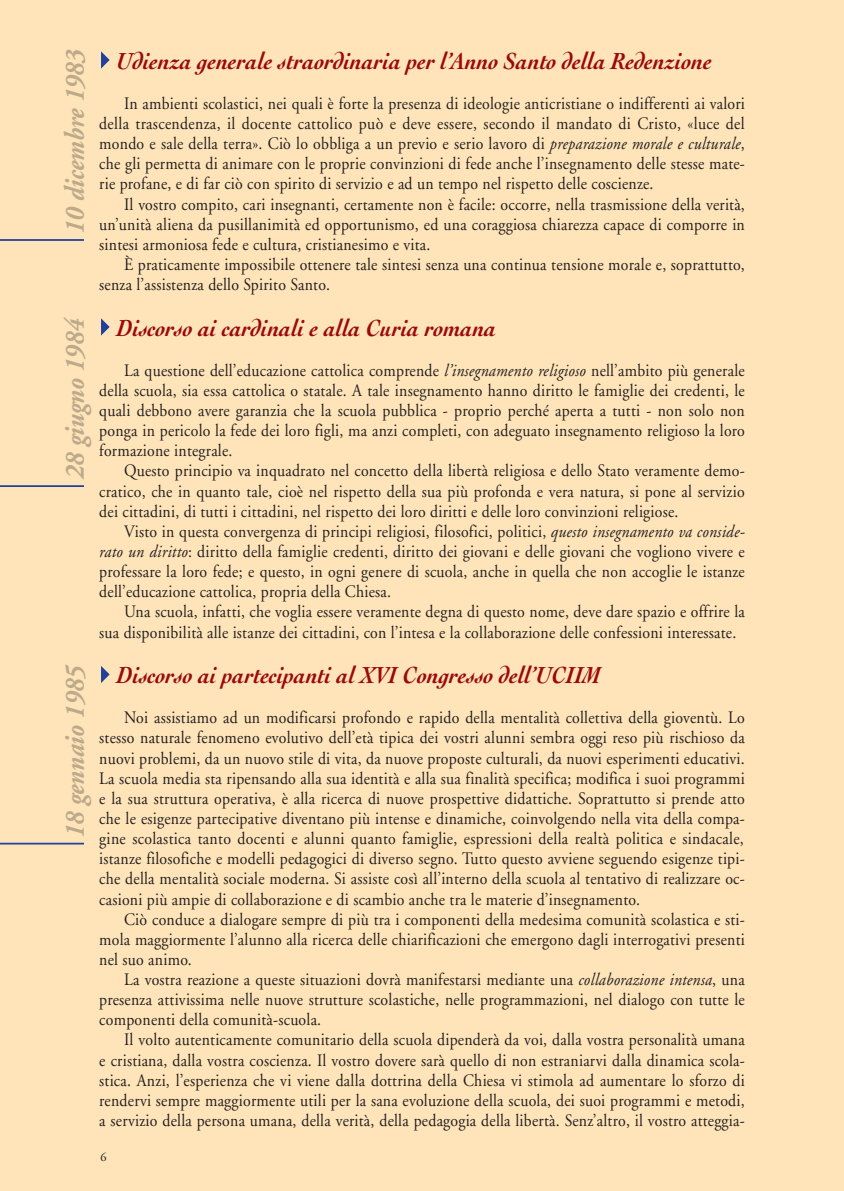
<style>
.page{position:relative;width:844px;height:1191px;background:#fff}
.page>*{position:absolute;margin:0;border:0;box-sizing:border-box;transform-origin:0 0}
.t1{font:italic 700 28px "Adobe Garamond";color:#bdaa8b;scale:.9 1}
.t2{font:italic 700 24.5px "Cochin";color:#9b090c;scale:.9 1}
.t3{font:17.5px/20.1px "Adobe Garamond";letter-spacing:.015em;color:#231f20;text-align:justify;scale:.9 1}
.t4{font:12.25px "Adobe Garamond";color:#231f20}
.s1{font-style:italic}
</style>
<div class="page">
<hr style="left:843px;top:0;width:1px;height:1191px;background:#fee4b8">
<div style="left:0;top:0;width:843px;height:1191px;background:#fee4b8"></div>
<svg style="left:101px;top:666px;width:9px;height:17px"></svg>
<svg style="left:101px;top:318px;width:9px;height:17px"></svg>
<svg style="left:101px;top:51px;width:9px;height:18px"></svg>
<hr style="left:0;top:239px;width:84px;height:2px;background:#223f99">
<hr style="left:0;top:485px;width:84px;height:2px;background:#223f99">
<hr style="left:0;top:842px;width:84px;height:2px;background:#223f99">
<h1 class="t1" style="left:64px;top:234px;width:207px;rotate:-90deg">10 dicembre 1983</h1>
<h1 class="t1" style="left:64px;top:479px;width:179px;rotate:-90deg">28 giugno 1984</h1>
<h1 class="t1" style="left:64px;top:838px;width:194px;rotate:-90deg">18 gennaio 1985</h1>
<h2 class="t2" style="left:117px;top:46px;width:662px">Udienza generale straordinaria per l’Anno Santo della Redenzione</h2>
<p class="t3" style="left:99px;top:95px;width:718px;text-indent:25px">In ambienti scolastici, nei quali è forte la presenza di ideologie anticristiane o indifferenti ai valori della trascendenza, il docente cattolico può e deve essere, secondo il mandato di Cristo, «luce del mondo e sale della terra». Ciò lo obbliga a un previo e serio lavoro di <span class="s1">preparazione morale e culturale</span>, che gli permetta di animare con le proprie convinzioni di fede anche l’insegnamento delle stesse mate&shy;rie profane, e di far ciò con spirito di servizio e ad un tempo nel rispetto delle coscienze.</p>
<p class="t3" style="left:99px;top:195px;width:718px;text-indent:25px">Il vostro compito, cari insegnanti, certamente non è facile: occorre, nella trasmissione della verità, un’unità aliena da pusillanimità ed opportunismo, ed una coraggiosa chiarezza capace di comporre in sintesi armoniosa fede e cultura, cristianesimo e vita.</p>
<p class="t3" style="left:99px;top:256px;width:718px;text-indent:25px">È praticamente impossibile ottenere tale sintesi senza una continua tensione morale e, soprattutto, senza l’assistenza dello Spirito Santo.</p>
<h2 class="t2" style="left:117px;top:313px;width:423px">Discorso ai cardinali e alla Curia romana</h2>
<p class="t3" style="left:99px;top:362px;width:718px;text-indent:25px">La questione dell’educazione cattolica comprende <span class="s1">l’insegnamento religioso</span> nell’ambito più generale della scuola, sia essa cattolica o statale. A tale insegnamento hanno diritto le famiglie dei credenti, le quali debbono avere garanzia che la scuola pubblica - proprio perché aperta a tutti - non solo non ponga in pericolo la fede dei loro figli, ma anzi completi, con adeguato insegnamento religioso la loro formazione integrale.</p>
<p class="t3" style="left:99px;top:462px;width:718px;text-indent:25px">Questo principio va inquadrato nel concetto della libertà religiosa e dello Stato veramente demo&shy;cratico, che in quanto tale, cioè nel rispetto della sua più profonda e vera natura, si pone al servizio dei cittadini, di tutti i cittadini, nel rispetto dei loro diritti e delle loro convinzioni religiose.</p>
<p class="t3" style="left:99px;top:523px;width:718px;text-indent:25px">Visto in questa convergenza di principi religiosi, filosofici, politici, <span class="s1">questo insegnamento va conside&shy;rato un diritto</span>: diritto della famiglie credenti, diritto dei giovani e delle giovani che vogliono vivere e professare la loro fede; e questo, in ogni genere di scuola, anche in quella che non accoglie le istanze dell’educazione cattolica, propria della Chiesa.</p>
<p class="t3" style="left:99px;top:603px;width:718px;text-indent:25px">Una scuola, infatti, che voglia essere veramente degna di questo nome, deve dare spazio e offrire la sua disponibilità alle istanze dei cittadini, con l’intesa e la collaborazione delle confessioni interessate.</p>
<h2 class="t2" style="left:117px;top:660px;width:539px">Discorso ai partecipanti al XVI Congresso dell’UCIIM</h2>
<p class="t3" style="left:99px;top:709px;width:718px;text-indent:25px">Noi assistiamo ad un modificarsi profondo e rapido della mentalità collettiva della gioventù. Lo stesso naturale fenomeno evolutivo dell’età tipica dei vostri alunni sembra oggi reso più rischioso da nuovi problemi, da un nuovo stile di vita, da nuove proposte culturali, da nuovi esperimenti educativi.<br>La scuola media sta ripensando alla sua identità e alla sua finalità specifica; modifica i suoi programmi e la sua struttura operativa, è alla ricerca di nuove prospettive didattiche. Soprattutto si prende atto che le esigenze partecipative diventano più intense e dinamiche, coinvolgendo nella vita della compa&shy;gine scolastica tanto docenti e alunni quanto famiglie, espressioni della realtà politica e sindacale, istanze filosofiche e modelli pedagogici di diverso segno. Tutto questo avviene seguendo esigenze tipi&shy;che della mentalità sociale moderna. Si assiste così all’interno della scuola al tentativo di realizzare oc&shy;casioni più ampie di collaborazione e di scambio anche tra le materie d’insegnamento.</p>
<p class="t3" style="left:99px;top:910px;width:718px;text-indent:25px">Ciò conduce a dialogare sempre di più tra i componenti della medesima comunità scolastica e sti&shy;mola maggiormente l’alunno alla ricerca delle chiarificazioni che emergono dagli interrogativi presenti nel suo animo.</p>
<p class="t3" style="left:99px;top:971px;width:718px;text-indent:25px">La vostra reazione a queste situazioni dovrà manifestarsi mediante una <span class="s1">collaborazione intensa</span>, una presenza attivissima nelle nuove strutture scolastiche, nelle programmazioni, nel dialogo con tutte le componenti della comunità-scuola.</p>
<p class="t3" style="left:99px;top:1031px;width:718px;text-indent:25px">Il volto autenticamente comunitario della scuola dipenderà da voi, dalla vostra personalità umana e cristiana, dalla vostra coscienza. Il vostro dovere sarà quello di non estraniarvi dalla dinamica scola&shy;stica. Anzi, l’esperienza che vi viene dalla dottrina della Chiesa vi stimola ad aumentare lo sforzo di rendervi sempre maggiormente utili per la sana evoluzione della scuola, dei suoi programmi e metodi, a servizio della persona umana, della verità, della pedagogia della libertà. Senz’altro, il vostro atteggia-</p>
<p class="t4" style="left:101px;top:1152px;width:8px">6</p>
</div>
